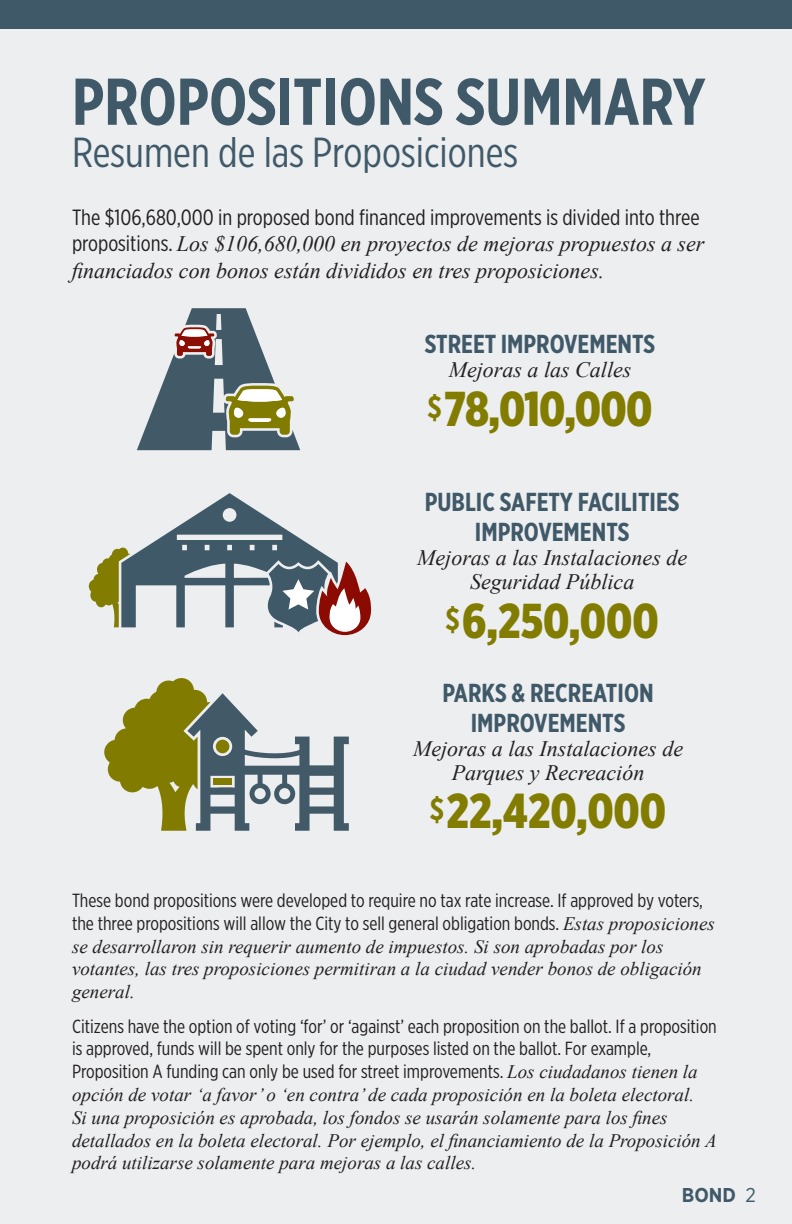
<style>
.page{position:relative;width:792px;height:1224px;background:#eceef0}
.page>*{position:absolute;margin:0;border:0;box-sizing:border-box;transform-origin:0 0}
.t1{font:700 66px "Gotham X Narrow";color:#405968}
.t2{font:900 49px "Gotham X Narrow";color:#827c00}
.Title_Sp{font:42px "Gotham X Narrow";color:#405968}
.t3{font:700 31.2px "Gotham X Narrow";color:#827c00}
.t4{font:700 26px/30px "Gotham X Narrow";color:#405968;text-align:center}
.Text{font:italic 22px/26.4px "Times New Roman";color:#231f20}
.Text-no_sp{font:italic 22px/24px "Times New Roman";color:#231f20;text-align:center}
.t5{font:700 20px "Gotham Narrow";color:#405968}
.Text-2{font:italic 19px/22.8px "Times New Roman";color:#231f20}
.s1{font-family:"Gotham X Narrow";font-style:normal}
.s2{font-weight:400}
</style>
<div class="page">
<div style="left:0;top:0;width:792px;height:29px;background:#405968"></div>
<svg style="left:137px;top:308px;width:163px;height:142px"></svg>
<svg style="left:104px;top:678px;width:245px;height:153px"></svg>
<svg style="left:89px;top:493px;width:283px;height:142px"></svg>
<p class="t1" style="left:72px;top:61px;width:635px">PROPOSITIONS SUMMARY</p>
<p class="Title_Sp" style="left:72px;top:127px;width:448px">Resumen de las Proposiciones</p>
<p class="Text" style="left:72px;top:204px;width:634px"><span class="s1">The $106,680,000 in proposed bond financed improvements is divided into three propositions.</span> Los $106,680,000 en proyectos de mejoras propuestos a ser financiados con bonos están divididos en tres proposiciones.</p>
<p class="t4" style="left:425px;top:329px;width:232px">STREET IMPROVEMENTS</p>
<p class="Text-no_sp" style="left:449px;top:357px;width:184px">Mejoras a las Calles</p>
<p class="t3" style="left:428px;top:388px;width:16px">$</p>
<p class="t2" style="left:444px;top:378px;width:210px">78,010,000</p>
<p class="t4" style="left:425px;top:487px;width:256px">PUBLIC SAFETY FACILITIES<br>IMPROVEMENTS</p>
<p class="Text-no_sp" style="left:417px;top:546px;width:272px">Mejoras a las Instalaciones de<br>Seguridad Pública</p>
<p class="t3" style="left:445px;top:600px;width:16px">$</p>
<p class="t2" style="left:462px;top:590px;width:198px">6,250,000</p>
<p class="t4" style="left:442px;top:677px;width:213px">PARKS &amp; RECREATION<br>IMPROVEMENTS</p>
<p class="Text" style="left:413px;top:736px;width:272px;line-height:24px;text-align:center">Mejoras a las Instalaciones de<br>Parques y Recreación</p>
<p class="t3" style="left:430px;top:790px;width:16px">$</p>
<p class="t2" style="left:447px;top:780px;width:221px">22,420,000</p>
<p class="Text-2" style="left:72px;top:889px;width:644px"><span class="s1">These bond propositions were developed to require no tax rate increase. If approved by voters, the three propositions will allow the City to sell general obligation bonds.</span> Estas proposiciones se desarrollaron sin requerir aumento de impuestos. Si son aprobadas por los votantes, las tres proposiciones permitiran a la ciudad vender bonos de obligación general.</p>
<p class="Text-2" style="left:72px;top:1014px;width:646px"><span class="s1">Citizens have the option of voting ‘for’ or ‘against’ each proposition on the ballot. If a proposition is approved, funds will be spent only for the purposes listed on the ballot. For example, Proposition A funding can only be used for street improvements.</span> Los ciudadanos tienen la opción de votar ‘a favor’ o ‘en contra’ de cada proposición en la boleta electoral.<br>Si una proposición es aprobada, los fondos se usarán solamente para los fines detallados en la boleta electoral. Por ejemplo, el financiamiento de la Proposición A podrá utilizarse solamente para mejoras a las calles.</p>
<p class="t5" style="left:682px;top:1183px;width:76px">BOND <span class="s2">2</span></p>
</div>
